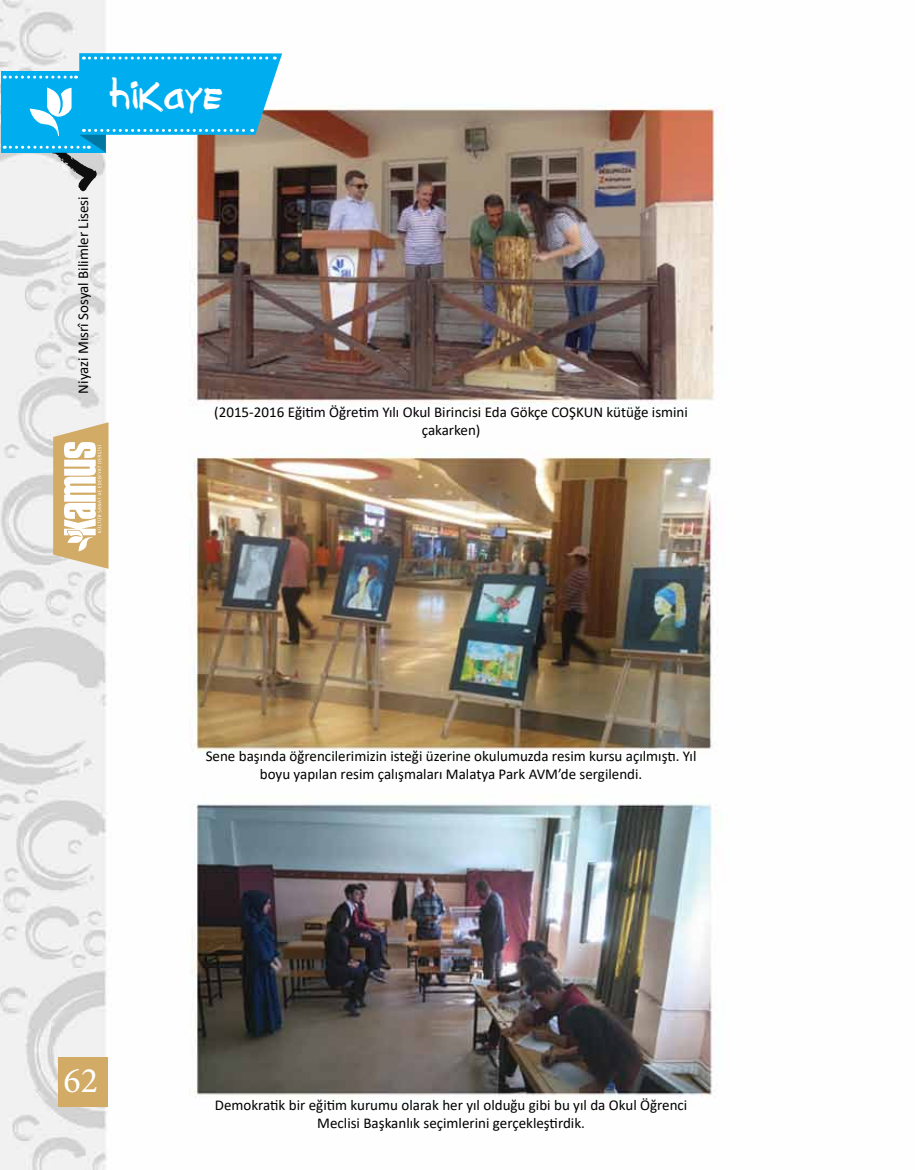
<style>
.page{position:relative;width:915px;height:1170px;background:#fff}
.page>*{position:absolute;margin:0;border:0;box-sizing:border-box;transform-origin:0 0}
.t1{font:45px "Brushcut";color:#fff}
.t2{font:36px "Minion Pro";color:#fff}
.t3{font:15px/18px "Calibri";color:#000;text-align:center}
</style>
<div class="page">
<img style="left:0;top:0;width:723px;height:1169px">
<div style="left:1px;top:71px;width:105px;height:81px;background:#00aeef"></div>
<div style="left:58px;top:1056px;width:50px;height:50px;background:#d2ab67"></div>
<svg style="left:4px;top:53px;width:278px;height:138px"></svg>
<svg style="left:53px;top:422px;width:55px;height:146px"></svg>
<h1 class="t1" style="left:110px;top:71px;width:115px">hikaye</h1>
<p class="t3" style="left:74px;top:393px;width:199px;rotate:-90deg">Niyazi Mısrî Sosyal Bilimler Lisesi</p>
<p class="t3" style="left:214px;top:402px;width:475px">(2015-2016 Eğitim Öğretim Yılı Okul Birincisi Eda Gökçe COŞKUN kütüğe ismini çakarken)</p>
<p class="t3" style="left:206px;top:747px;width:492px">Sene başında öğrencilerimizin isteği üzerine okulumuzda resim kursu açılmıştı. Yıl boyu yapılan resim çalışmaları Malatya Park AVM’de sergilendi.</p>
<h2 class="t2" style="left:64px;top:1056px;width:36px">62</h2>
<p class="t3" style="left:215px;top:1095px;width:474px">Demokratik bir eğitim kurumu olarak her yıl olduğu gibi bu yıl da Okul Öğrenci<br>Meclisi Başkanlık seçimlerini gerçekleştirdik.</p>
</div>
